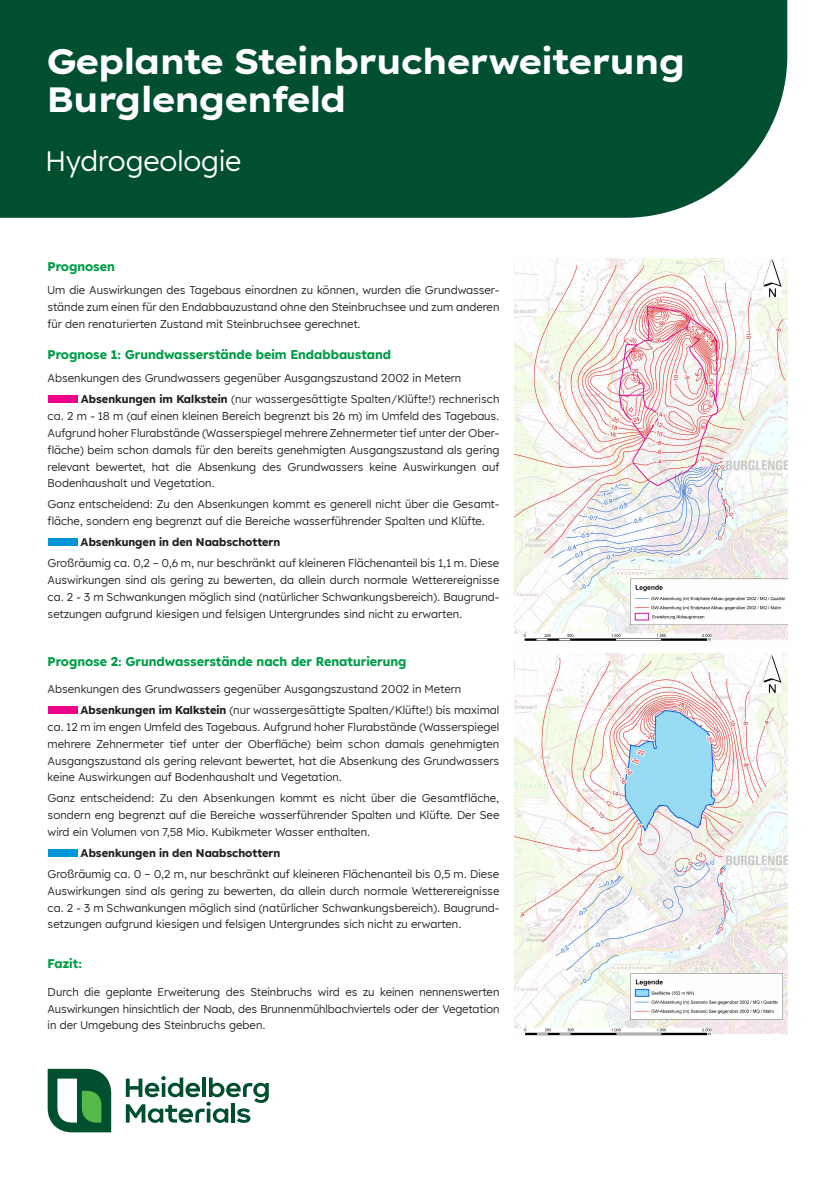
<style>
.page{position:relative;width:835px;height:1180px;background:#fff}
.page>*{position:absolute;margin:0;border:0;box-sizing:border-box;transform-origin:0 0}
.t1{font:700 35px/38.5px "Lexend Exa HM";color:#fff}
.t2{font:28px "Lexend HM";color:#fff}
.t3{font:700 12.6px "Lexend HM";color:#009d48}
.t4{font:11.2px/16.8px "Lexend HM";color:#231f20;text-align:justify}
.t5{font:700 11.2px "Lexend HM";color:#231f20}
.s1{font-weight:700}
</style>
<div class="page">
<div style="left:0;top:0;width:787px;height:218px;background:#004f31"></div>
<svg style="left:48px;top:1069px;width:63px;height:63px"></svg>
<svg style="left:126px;top:1076px;width:143px;height:47px"></svg>
<div style="left:48px;top:706px;width:29px;height:8px;background:#ed028c"></div>
<div style="left:48px;top:849px;width:29px;height:8px;background:#0095d9"></div>
<div style="left:48px;top:395px;width:29px;height:8px;background:#ed028c"></div>
<div style="left:48px;top:538px;width:29px;height:8px;background:#0095d9"></div>
<img style="left:514px;top:258px;width:273px;height:383px">
<img style="left:514px;top:654px;width:273px;height:382px">
<h1 class="t1" style="left:47px;top:39px;width:639px">Geplante Steinbrucherweiterung<br>Burglengenfeld</h1>
<h2 class="t2" style="left:45px;top:141px;width:197px">Hydrogeologie</h2>
<p class="t3" style="left:48px;top:256px;width:69px">Prognosen</p>
<p class="t4" style="left:48px;top:281px;width:453px">Um die Auswirkungen des Tagebaus einordnen zu können, wurden die Grundwasser&shy;stände zum einen für den Endabbauzustand ohne den Steinbruchsee und zum anderen für den renaturierten Zustand mit Steinbruchsee gerechnet.</p>
<p class="t3" style="left:48px;top:344px;width:345px">Prognose 1: Grundwasserstände beim Endabbaustand</p>
<p class="t4" style="left:81px;top:367px;width:420px;line-height:21px;text-indent:-33px">Absenkungen des Grundwassers gegenüber Ausgangszustand 2002 in Metern<br><span class="s1">Absenkungen im Kalkstein</span> (nur wassergesättigte Spalten/Klüfte!) rechnerisch</p>
<p class="t4" style="left:48px;top:407px;width:453px">ca. 2 m - 18 m (auf einen kleinen Bereich begrenzt bis 26 m) im Umfeld des Tagebaus.<br>Aufgrund hoher Flurabstände (Wasserspiegel mehrere Zehnermeter tief unter der Ober&shy;fläche) beim schon damals für den bereits genehmigten Ausgangszustand als gering relevant bewertet, hat die Absenkung des Grundwassers keine Auswirkungen auf Bodenhaushalt und Vegetation.</p>
<p class="t4" style="left:48px;top:495px;width:453px">Ganz entscheidend: Zu den Absenkungen kommt es generell nicht über die Gesamt&shy;fläche, sondern eng begrenzt auf die Bereiche wasserführender Spalten und Klüfte.</p>
<p class="t5" style="left:81px;top:533px;width:201px">Absenkungen in den Naabschottern</p>
<p class="t4" style="left:48px;top:554px;width:453px">Großräumig ca. 0,2 – 0,6 m, nur beschränkt auf kleineren Flächenanteil bis 1,1 m. Diese Auswirkungen sind als gering zu bewerten, da allein durch normale Wetterereignisse ca. 2 - 3 m Schwankungen möglich sind (natürlicher Schwankungsbereich). Baugrund&shy;setzungen aufgrund kiesigen und felsigen Untergrundes sind nicht zu erwarten.</p>
<p class="t3" style="left:48px;top:651px;width:360px">Prognose 2: Grundwasserstände nach der Renaturierung</p>
<p class="t4" style="left:80px;top:678px;width:420px;line-height:21px;text-indent:-33px">Absenkungen des Grundwassers gegenüber Ausgangszustand 2002 in Metern<br><span class="s1">Absenkungen im Kalkstein</span> (nur wassergesättigte Spalten/Klüfte!) bis maximal</p>
<p class="t4" style="left:48px;top:718px;width:453px">ca. 12 m im engen Umfeld des Tagebaus. Aufgrund hoher Flurabstände (Wasserspiegel mehrere Zehnermeter tief unter der Oberfläche) beim schon damals genehmigten Ausgangszustand als gering relevant bewertet, hat die Absenkung des Grundwassers keine Auswirkungen auf Bodenhaushalt und Vegetation.</p>
<p class="t4" style="left:48px;top:789px;width:453px">Ganz entscheidend: Zu den Absenkungen kommt es nicht über die Gesamtfläche, sondern eng begrenzt auf die Bereiche wasserführender Spalten und Klüfte. Der See wird ein Volumen von 7,58 Mio. Kubikmeter Wasser enthalten.</p>
<p class="t5" style="left:81px;top:844px;width:201px">Absenkungen in den Naabschottern</p>
<p class="t4" style="left:48px;top:865px;width:453px">Großräumig ca. 0 – 0,2 m, nur beschränkt auf kleineren Flächenanteil bis 0,5 m. Diese Auswirkungen sind als gering zu bewerten, da allein durch normale Wetterereignisse ca. 2 - 3 m Schwankungen möglich sind (natürlicher Schwankungsbereich). Baugrund&shy;setzungen aufgrund kiesigen und felsigen Untergrundes sich nicht zu erwarten.</p>
<p class="t3" style="left:48px;top:953px;width:36px">Fazit:</p>
<p class="t4" style="left:48px;top:982px;width:453px">Durch die geplante Erweiterung des Steinbruchs wird es zu keinen nennenswerten Auswirkungen hinsichtlich der Naab, des Brunnenmühlbachviertels oder der Vegetation in der Umgebung des Steinbruchs geben.</p>
</div>
